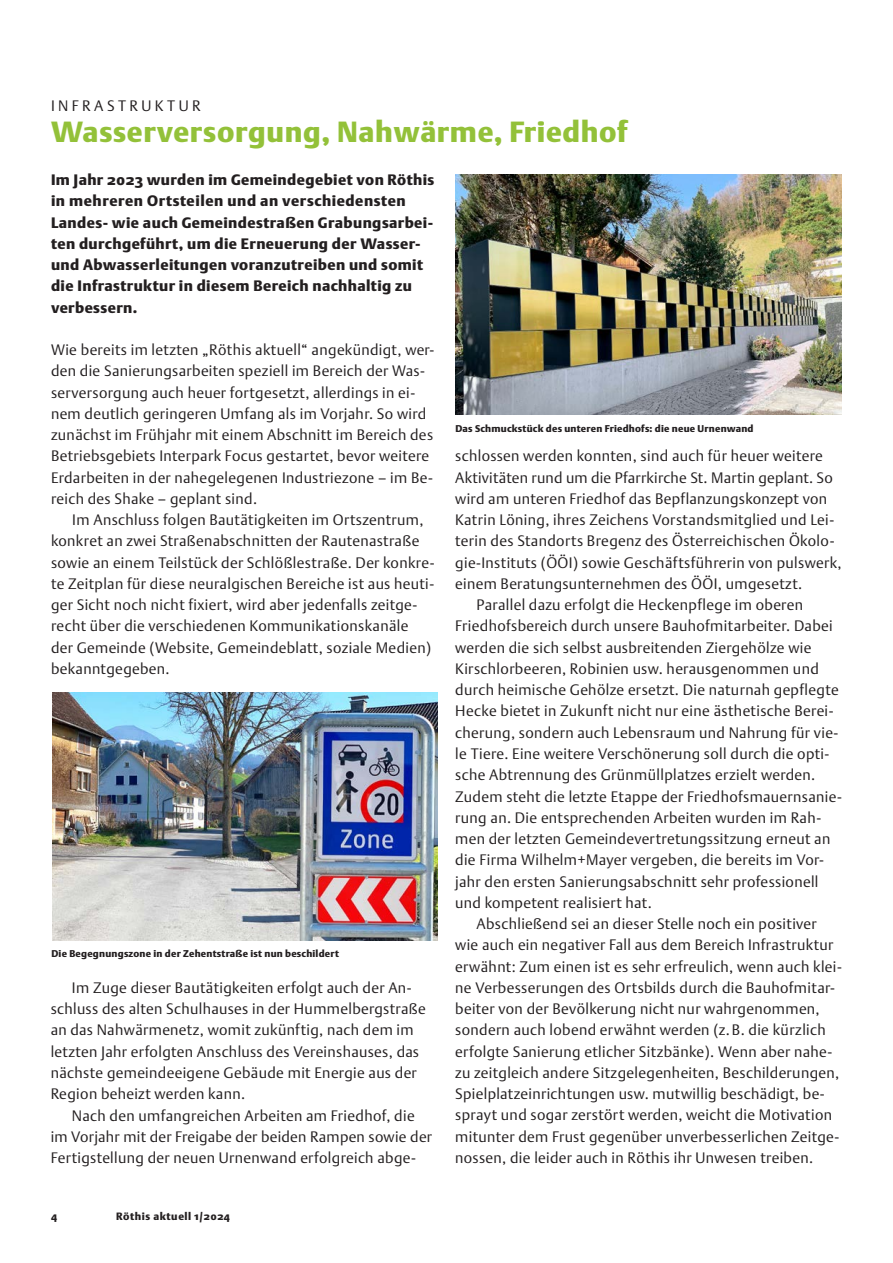
<style>
.page{position:relative;width:893px;height:1263px;background:#fff}
.page>*{position:absolute;margin:0;border:0;box-sizing:border-box;transform-origin:0 0}
.t1{font:900 28.8px "DTL Argo ST";letter-spacing:.02em;color:#93c139}
.t2{font:300 15px/21.3px "DTL Argo ST";letter-spacing:.025em;color:#231f20}
.t3{font:900 15px/21.3px "DTL Argo ST";letter-spacing:.025em;color:#231f20}
.t4{font:300 15px "DTL Argo ST";letter-spacing:.225em;color:#231f20}
.t5{font:900 10.5px "DTL Argo ST";letter-spacing:.05em;color:#231f20}
.t6{font:900 9.75px "DTL Argo ST";letter-spacing:.02em;color:#231f20}
</style>
<div class="page">
<img style="left:455px;top:174px;width:387px;height:241px">
<img style="left:52px;top:692px;width:386px;height:248px">
<p class="t4" style="left:51px;top:96px;width:151px">INFRASTRUKTUR</p>
<h1 class="t1" style="left:51px;top:115px;width:578px">Wasserversorgung, Nahwärme, Friedhof</h1>
<p class="t3" style="left:51px;top:169px;width:385px">Im Jahr 2023 wurden im Gemeindegebiet von Röthis in mehreren Ortsteilen und an verschiedensten Landes- wie auch Gemeindestraßen Grabungsarbei&shy;ten durchgeführt, um die Erneuerung der Wasser&shy;und Abwasserleitungen voranzutreiben und somit die Infrastruktur in diesem Bereich nachhaltig zu verbessern.</p>
<p class="t2" style="left:51px;top:339px;width:385px">Wie bereits im letzten „Röthis aktuell“ angekündigt, wer&shy;den die Sanierungsarbeiten speziell im Bereich der Was&shy;serversorgung auch heuer fortgesetzt, allerdings in ei&shy;nem deutlich geringeren Umfang als im Vorjahr. So wird zunächst im Frühjahr mit einem Abschnitt im Bereich des Betriebsgebiets Interpark Focus gestartet, bevor weitere Erdarbeiten in der nahegelegenen Industriezone – im Be&shy;reich des Shake – geplant sind.</p>
<p class="t2" style="left:51px;top:509px;width:385px;text-indent:21px">Im Anschluss folgen Bautätigkeiten im Ortszentrum, konkret an zwei Straßenabschnitten der Rautenastraße sowie an einem Teilstück der Schlößlestraße. Der konkre&shy;te Zeitplan für diese neuralgischen Bereiche ist aus heuti&shy;ger Sicht noch nicht fixiert, wird aber jedenfalls zeitge&shy;recht über die verschiedenen Kommunikationskanäle<br>der Gemeinde (Website, Gemeindeblatt, soziale Medien) bekanntgegeben.</p>
<p class="t6" style="left:52px;top:948px;width:289px">Die Begegnungszone in der Zehentstraße ist nun beschildert</p>
<p class="t2" style="left:51px;top:977px;width:377px;text-indent:21px">Im Zuge dieser Bautätigkeiten erfolgt auch der An&shy;schluss des alten Schulhauses in der Hummelbergstraße an das Nahwärmenetz, womit zukünftig, nach dem im letzten Jahr erfolgten Anschluss des Vereinshauses, das nächste gemeindeeigene Gebäude mit Energie aus der Region beheizt werden kann.</p>
<p class="t2" style="left:51px;top:1104px;width:383px;text-indent:21px">Nach den umfangreichen Arbeiten am Friedhof, die im Vorjahr mit der Freigabe der beiden Rampen sowie der<br>Fertigstellung der neuen Urnenwand erfolgreich abge-</p>
<p class="t5" style="left:51px;top:1210px;width:8px">4</p>
<p class="t5" style="left:116px;top:1210px;width:115px">Röthis aktuell 1/2024</p>
<p class="t6" style="left:455px;top:423px;width:300px">Das Schmuckstück des unteren Friedhofs: die neue Urnenwand</p>
<p class="t2" style="left:455px;top:445px;width:369px">schlossen werden konnten, sind auch für heuer weitere</p>
<p class="t2" style="left:455px;top:467px;width:379px">Aktivitäten rund um die Pfarrkirche St. Martin geplant. So</p>
<p class="t2" style="left:455px;top:488px;width:373px">wird am unteren Friedhof das Bepflanzungskonzept von</p>
<p class="t2" style="left:455px;top:509px;width:380px">Katrin Löning, ihres Zeichens Vorstandsmitglied und Lei-</p>
<p class="t2" style="left:455px;top:530px;width:381px">terin des Standorts Bregenz des Österreichischen Ökolo-</p>
<p class="t2" style="left:455px;top:552px;width:388px">gie-Instituts (ÖÖI) sowie Geschäftsführerin von pulswerk,</p>
<p class="t2" style="left:455px;top:573px;width:348px">einem Beratungsunternehmen des ÖÖI, umgesetzt.</p>
<p class="t2" style="left:476px;top:594px;width:328px">Parallel dazu erfolgt die Heckenpflege im oberen</p>
<p class="t2" style="left:455px;top:615px;width:379px">Friedhofsbereich durch unsere Bauhofmitarbeiter. Dabei</p>
<p class="t2" style="left:455px;top:637px;width:358px">werden die sich selbst ausbreitenden Ziergehölze wie</p>
<p class="t2" style="left:455px;top:658px;width:365px">Kirschlorbeeren, Robinien usw. herausgenommen und</p>
<p class="t2" style="left:455px;top:679px;width:385px">durch heimische Gehölze ersetzt. Die naturnah gepflegte</p>
<p class="t2" style="left:455px;top:700px;width:380px">Hecke bietet in Zukunft nicht nur eine ästhetische Berei-</p>
<p class="t2" style="left:455px;top:722px;width:385px">cherung, sondern auch Lebensraum und Nahrung für vie-</p>
<p class="t2" style="left:455px;top:743px;width:376px">le Tiere. Eine weitere Verschönerung soll durch die opti-</p>
<p class="t2" style="left:455px;top:764px;width:362px">sche Abtrennung des Grünmüllplatzes erzielt werden.</p>
<p class="t2" style="left:455px;top:785px;width:388px">Zudem steht die letzte Etappe der Friedhofsmauernsanie-</p>
<p class="t2" style="left:455px;top:807px;width:367px">rung an. Die entsprechenden Arbeiten wurden im Rah-</p>
<p class="t2" style="left:455px;top:828px;width:377px">men der letzten Gemeindevertretungssitzung erneut an</p>
<p class="t2" style="left:455px;top:849px;width:370px">die Firma Wilhelm+Mayer vergeben, die bereits im Vor-</p>
<p class="t2" style="left:455px;top:870px;width:365px">jahr den ersten Sanierungsabschnitt sehr professionell</p>
<p class="t2" style="left:455px;top:892px;width:198px">und kompetent realisiert hat.</p>
<p class="t2" style="left:476px;top:913px;width:342px">Abschließend sei an dieser Stelle noch ein positiver</p>
<p class="t2" style="left:455px;top:934px;width:380px">wie auch ein negativer Fall aus dem Bereich Infrastruktur</p>
<p class="t2" style="left:455px;top:955px;width:388px">erwähnt: Zum einen ist es sehr erfreulich, wenn auch klei-</p>
<p class="t2" style="left:455px;top:977px;width:381px">ne Verbesserungen des Ortsbilds durch die Bauhofmitar-</p>
<p class="t2" style="left:455px;top:998px;width:366px">beiter von der Bevölkerung nicht nur wahrgenommen,</p>
<p class="t2" style="left:455px;top:1019px;width:372px">sondern auch lobend erwähnt werden (z. B. die kürzlich</p>
<p class="t2" style="left:455px;top:1040px;width:378px">erfolgte Sanierung etlicher Sitzbänke). Wenn aber nahe-</p>
<p class="t2" style="left:455px;top:1062px;width:386px">zu zeitgleich andere Sitzgelegenheiten, Beschilderungen,</p>
<p class="t2" style="left:455px;top:1083px;width:371px">Spielplatzeinrichtungen usw. mutwillig beschädigt, be-</p>
<p class="t2" style="left:455px;top:1104px;width:378px">sprayt und sogar zerstört werden, weicht die Motivation</p>
<p class="t2" style="left:455px;top:1125px;width:386px">mitunter dem Frust gegenüber unverbesserlichen Zeitge-</p>
<p class="t2" style="left:455px;top:1147px;width:359px">nossen, die leider auch in Röthis ihr Unwesen treiben.</p>
</div>
